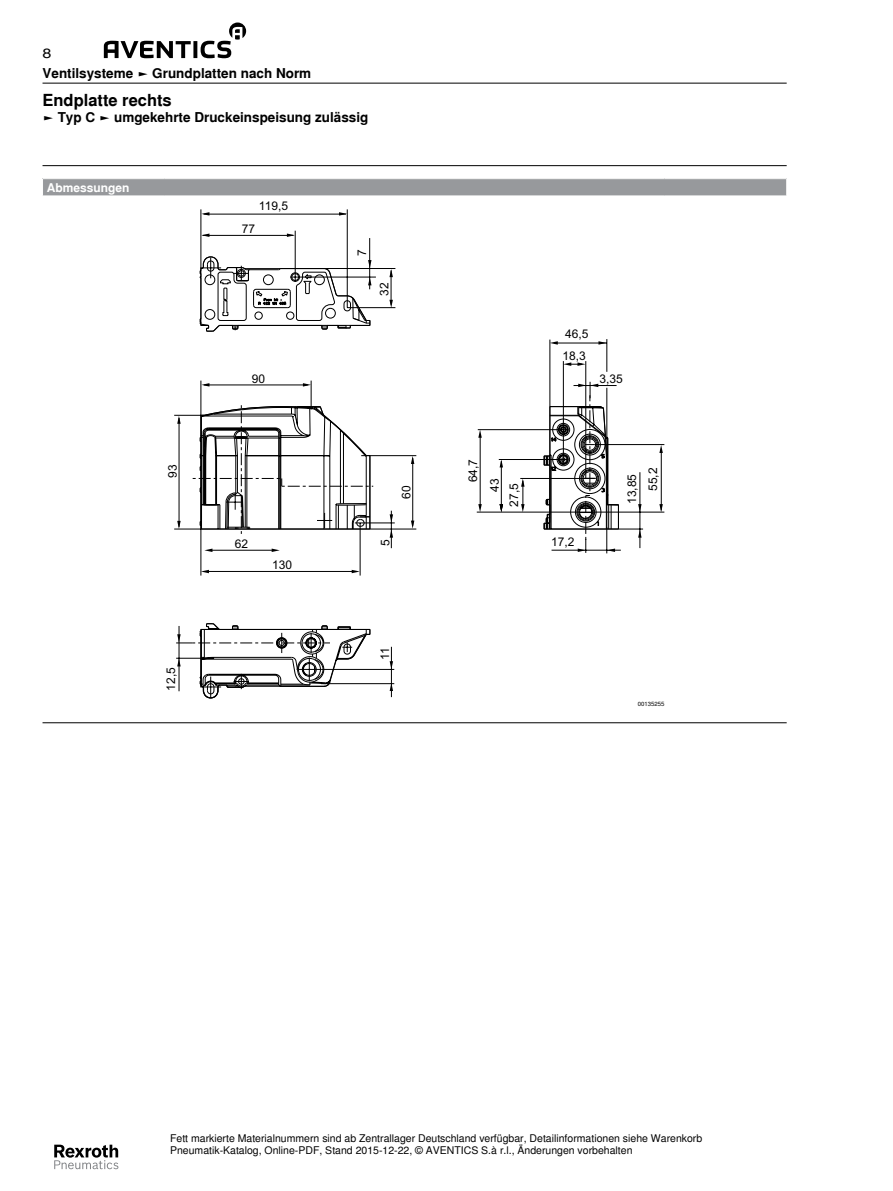
<style>
.page{position:relative;width:893px;height:1191px;background:#fff}
.page>*{position:absolute;margin:0;border:0;box-sizing:border-box;transform-origin:0 0}
.t1{font:700 16.5px "Nimbus Sans Global";color:#000}
.t2{font:700 13.5px "Nimbus Sans Global";color:#000}
.t3{font:13.5px "Nimbus Sans Global";color:#000;scale:1.2 1}
.t4{font:12px "Arial";color:#000}
.t5{font:700 12px "Nimbus Sans Global";color:#fff}
.t6{font:10.5px/12.6px "Nimbus Sans Global";color:#000}
.t7{font:6px "Nimbus Sans Global";color:#000}
</style>
<div class="page">
<svg style="left:104px;top:23px;width:142px;height:35px"></svg>
<svg style="left:54px;top:1144px;width:64px;height:25px"></svg>
<hr style="left:43px;top:83px;width:744px;height:1px;background:#000">
<hr style="left:43px;top:165px;width:744px;height:1px;background:#000">
<div style="left:43px;top:179px;width:744px;height:17px;background:#97999c"></div>
<svg style="left:786px;top:179px;width:1px;height:17px"></svg>
<hr style="left:203px;top:571px;width:154px;height:1px;background:#000">
<hr style="left:201px;top:529px;width:1px;height:46px;background:#000">
<hr style="left:360px;top:523px;width:1px;height:52px;background:#000">
<hr style="left:591px;top:512px;width:73px;height:1px;background:#000">
<hr style="left:550px;top:339px;width:1px;height:67px;background:#000">
<hr style="left:563px;top:361px;width:1px;height:64px;background:#000">
<hr style="left:585px;top:361px;width:1px;height:117px;background:#000">
<hr style="left:595px;top:444px;width:69px;height:1px;background:#000">
<hr style="left:607px;top:339px;width:1px;height:33px;background:#000">
<hr style="left:661px;top:449px;width:1px;height:61px;background:#000">
<hr style="left:554px;top:343px;width:53px;height:1px;background:#000">
<hr style="left:201px;top:209px;width:1px;height:60px;background:#000">
<hr style="left:347px;top:307px;width:48px;height:1px;background:#000">
<hr style="left:295px;top:231px;width:1px;height:41px;background:#000">
<hr style="left:300px;top:277px;width:76px;height:1px;background:#000">
<hr style="left:324px;top:268px;width:71px;height:1px;background:#000">
<hr style="left:347px;top:209px;width:1px;height:99px;background:#000">
<hr style="left:203px;top:235px;width:90px;height:1px;background:#000">
<hr style="left:369px;top:238px;width:1px;height:51px;background:#000">
<hr style="left:391px;top:270px;width:1px;height:35px;background:#000">
<hr style="left:204px;top:214px;width:142px;height:1px;background:#000">
<hr style="left:321px;top:669px;width:73px;height:1px;background:#000">
<hr style="left:321px;top:683px;width:73px;height:1px;background:#000">
<hr style="left:391px;top:647px;width:1px;height:50px;background:#000">
<svg style="left:201px;top:212px;width:8px;height:4px"></svg>
<svg style="left:339px;top:212px;width:8px;height:4px"></svg>
<svg style="left:201px;top:233px;width:8px;height:4px"></svg>
<svg style="left:287px;top:233px;width:8px;height:4px"></svg>
<svg style="left:200px;top:256px;width:171px;height:75px"></svg>
<svg style="left:389px;top:300px;width:4px;height:8px"></svg>
<svg style="left:389px;top:269px;width:4px;height:8px"></svg>
<svg style="left:390px;top:661px;width:3px;height:8px"></svg>
<svg style="left:390px;top:683px;width:3px;height:8px"></svg>
<svg style="left:659px;top:504px;width:4px;height:8px"></svg>
<svg style="left:659px;top:445px;width:4px;height:8px"></svg>
<svg style="left:201px;top:570px;width:8px;height:3px"></svg>
<svg style="left:352px;top:570px;width:8px;height:3px"></svg>
<svg style="left:176px;top:623px;width:195px;height:75px"></svg>
<svg style="left:563px;top:362px;width:23px;height:4px"></svg>
<svg style="left:598px;top:341px;width:9px;height:4px"></svg>
<svg style="left:550px;top:341px;width:8px;height:4px"></svg>
<svg style="left:174px;top:380px;width:469px;height:173px"></svg>
<hr style="left:43px;top:722px;width:744px;height:1px;background:#000">
<p class="t3" style="left:43px;top:43px;width:9px">8</p>
<p class="t2" style="left:43px;top:63px;width:270px">Ventilsysteme ► Grundplatten nach Norm</p>
<h1 class="t1" style="left:43px;top:87px;width:131px">Endplatte rechts</h1>
<p class="t2" style="left:43px;top:107px;width:327px">► Typ C ► umgekehrte Druckeinspeisung zulässig</p>
<p class="t5" style="left:47px;top:178px;width:84px">Abmessungen</p>
<p class="t4" style="left:165px;top:478px;width:15px;rotate:-90deg">93</p>
<p class="t4" style="left:163px;top:690px;width:25px;rotate:-90deg">12,5</p>
<p class="t4" style="left:259px;top:198px;width:31px">119,5</p>
<p class="t4" style="left:242px;top:221px;width:15px">77</p>
<p class="t4" style="left:252px;top:370px;width:15px">90</p>
<p class="t4" style="left:354px;top:256px;width:8px;rotate:-90deg">7</p>
<p class="t4" style="left:376px;top:296px;width:15px;rotate:-90deg">32</p>
<p class="t4" style="left:565px;top:326px;width:25px">46,5</p>
<p class="t4" style="left:562px;top:347px;width:25px">18,3</p>
<p class="t4" style="left:599px;top:370px;width:25px">3,35</p>
<p class="t4" style="left:465px;top:482px;width:25px;rotate:-90deg">64,7</p>
<p class="t4" style="left:645px;top:491px;width:25px;rotate:-90deg">55,2</p>
<p class="t4" style="left:398px;top:499px;width:15px;rotate:-90deg">60</p>
<p class="t4" style="left:506px;top:506px;width:25px;rotate:-90deg">27,5</p>
<p class="t4" style="left:624px;top:504px;width:31px;rotate:-90deg">13,85</p>
<p class="t4" style="left:487px;top:491px;width:15px;rotate:-90deg">43</p>
<p class="t4" style="left:235px;top:535px;width:15px">62</p>
<p class="t4" style="left:377px;top:545px;width:8px;rotate:-90deg">5</p>
<p class="t4" style="left:272px;top:557px;width:22px">130</p>
<p class="t4" style="left:551px;top:534px;width:25px">17,2</p>
<p class="t4" style="left:377px;top:659px;width:14px;rotate:-90deg">11</p>
<p class="t7" style="left:638px;top:699px;width:28px">00135255</p>
<p class="t6" style="left:170px;top:1131px;width:534px">Fett markierte Materialnummern sind ab Zentrallager Deutschland verfügbar, Detailinformationen siehe Warenkorb<br>Pneumatik-Katalog, Online-PDF, Stand 2015-12-22, © AVENTICS S.à r.l., Änderungen vorbehalten</p>
</div>
